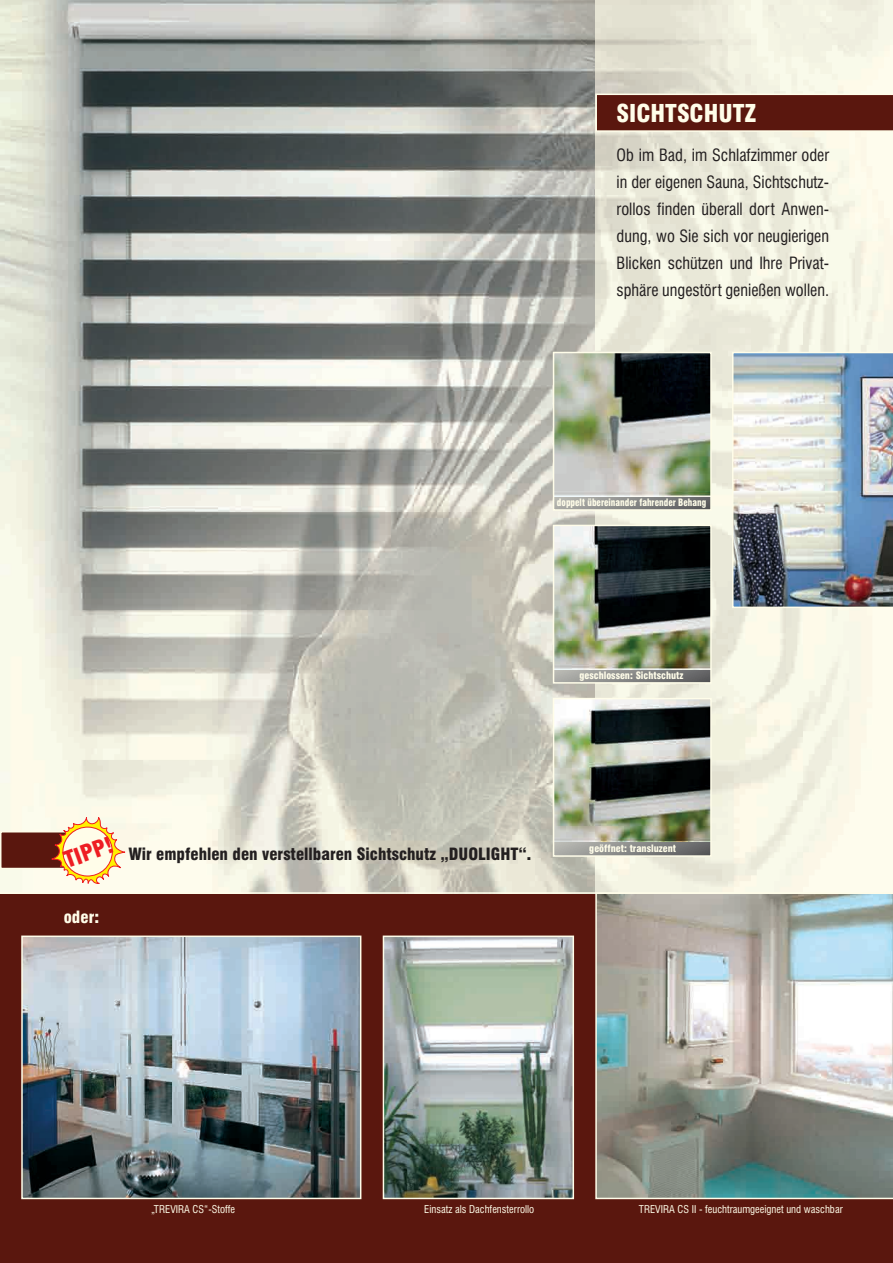
<style>
.page{position:relative;width:893px;height:1263px;background:#fff}
.page>*{position:absolute;margin:0;border:0;box-sizing:border-box;transform-origin:0 0}
.t1{font:900 condensed 24px "Swiss 721 BT";color:#fffde9}
.t2{font:900 condensed 22.35px "Swiss 721 BT";color:#ee1d23}
.t3{font:condensed 16.5px/27px "Swiss 721 BT";color:#231f20;text-align:justify}
.t4{font:900 condensed 16.5px "Swiss 721 BT";color:#231f20}
.t5{font:900 condensed 16.5px "Swiss 721 BT";color:#fffde9}
.t6{font:condensed 10.5px "Swiss 721 BT";color:#fffde9}
.t7{font:900 condensed 9.9px "Swiss 721 BT";color:#fffde9}
.t8{font:900 condensed 9.9px "Swiss 721 BT";color:#fffde9;scale:.9 1}
</style>
<div class="page">
<div style="left:0;top:893px;width:893px;height:370px;background:#5a170e"></div>
<img style="left:0;top:0;width:595px;height:892px">
<div style="left:1px;top:832px;width:94px;height:36px;background:#5a170e"></div>
<div style="left:0;top:831px;width:97px;height:38px;border:2px solid #fffde9"></div>
<svg style="left:556px;top:841px;width:153px;height:13px;background:#8e8f8c"></svg>
<img style="left:556px;top:701px;width:153px;height:140px">
<div style="left:553px;top:698px;width:159px;height:159px;border:2px solid #fffde9"></div>
<div style="left:554px;top:526px;width:156px;height:156px;background:linear-gradient(to right,#b4b5b0,#5e5e61)"></div>
<img style="left:556px;top:528px;width:153px;height:141px">
<div style="left:553px;top:525px;width:159px;height:159px;border:2px solid #fffde9"></div>
<div style="left:554px;top:353px;width:156px;height:156px;background:linear-gradient(to right,#b4b5b0,#5e5f61)"></div>
<img style="left:556px;top:355px;width:153px;height:142px">
<div style="left:553px;top:352px;width:159px;height:159px;border:2px solid #fffde9"></div>
<img style="left:24px;top:938px;width:334px;height:258px">
<div style="left:21px;top:935px;width:340px;height:264px;border:2px solid #fffde9"></div>
<img style="left:386px;top:938px;width:185px;height:258px">
<div style="left:383px;top:935px;width:191px;height:264px;border:2px solid #fffde9"></div>
<svg style="left:595px;top:894px;width:298px;height:305px;background:#a6aca8"></svg>
<svg style="left:595px;top:94px;width:298px;height:38px;background:#66281e"></svg>
<svg style="left:52px;top:817px;width:73px;height:67px;background:#f3d9af"></svg>
<hr style="left:0;top:892px;width:893px;height:2px;background:#fffde9">
<img style="left:732px;top:352px;width:161px;height:256px">
<h1 class="t1" style="left:617px;top:100px;width:142px">SICHTSCHUTZ</h1>
<p class="t3" style="left:617px;top:142px;width:214px">Ob im Bad, im Schlafzimmer oder in der eigenen Sauna, Sichtschutz&shy;rollos finden überall dort Anwen&shy;dung, wo Sie sich vor neugierigen Blicken schützen und Ihre Privat&shy;sphäre ungestört genießen wollen.</p>
<p class="t8" style="left:557px;top:497px;width:167px">doppelt übereinander fahrender Behang</p>
<p class="t7" style="left:579px;top:670px;width:106px">geschlossen: Sichtschutz</p>
<h2 class="t2" style="left:60px;top:848px;width:56px;rotate:-20deg">TIPP!</h2>
<p class="t4" style="left:128px;top:845px;width:404px">Wir empfehlen den verstellbaren Sichtschutz „DUOLIGHT“.</p>
<p class="t5" style="left:64px;top:907px;width:37px">oder:</p>
<p class="t7" style="left:589px;top:843px;width:88px">geöffnet: transluzent</p>
<p class="t6" style="left:151px;top:1203px;width:86px">„TREVIRA CS“-Stoffe</p>
<p class="t6" style="left:424px;top:1203px;width:112px">Einsatz als Dachfensterrollo</p>
<p class="t6" style="left:639px;top:1203px;width:205px">TREVIRA CS II - feuchtraumgeeignet und waschbar</p>
</div>
